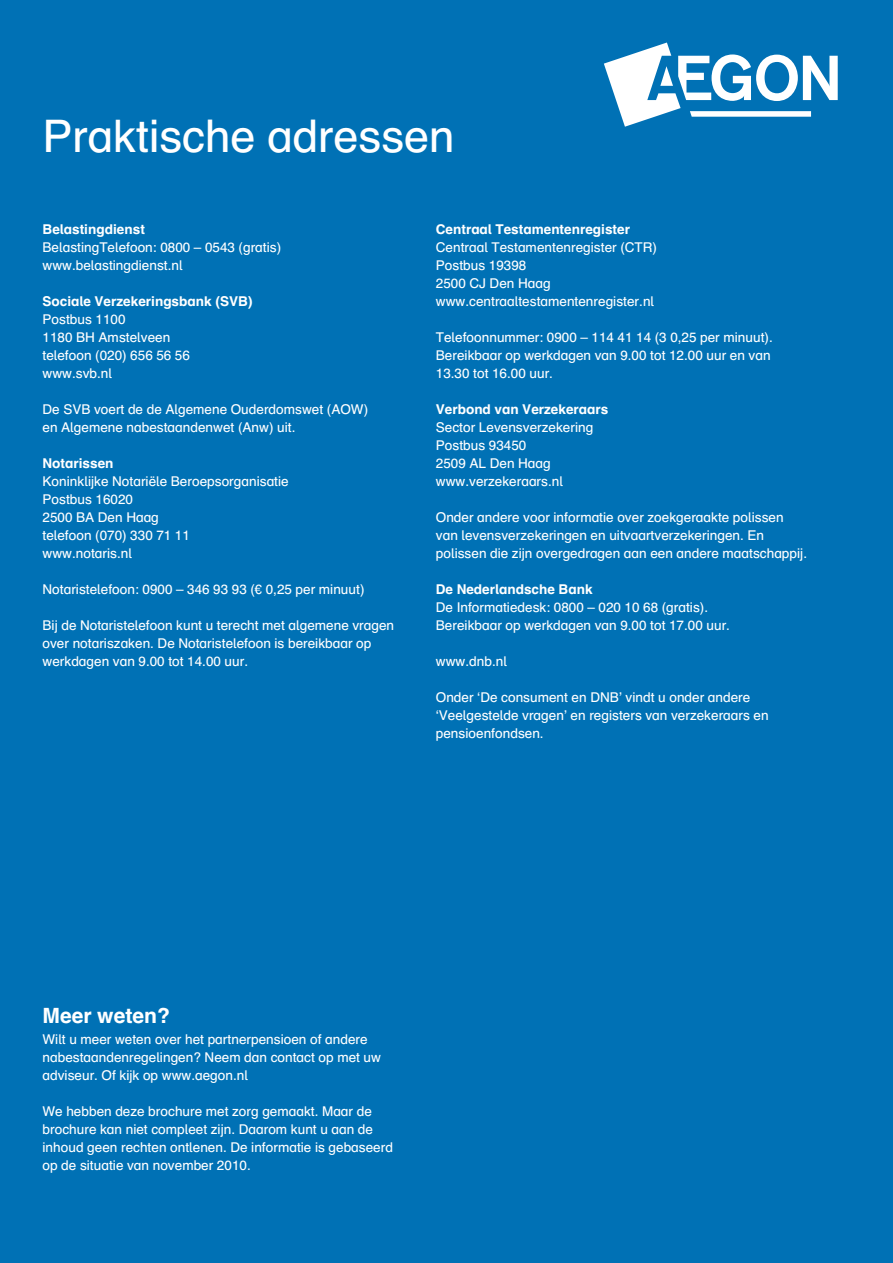
<style>
.page{position:relative;width:893px;height:1263px;background:#0071b5}
.page>*{position:absolute;margin:0;border:0;box-sizing:border-box;transform-origin:0 0}
.KOP_groot_Normal_P30{font:45px "Schulbuch Nord";color:#fff}
.KOP_tussenkop{font:700 21px "Schulbuch Nord";color:#fff}
.TEKST_body{font:13.5px/18px "Schulbuch Nord";color:#fff}
.TEKST_body_vet{font:700 13.5px "Schulbuch Nord";color:#fff}
</style>
<div class="page">
<svg style="left:604px;top:43px;width:234px;height:84px"></svg>
<p class="KOP_groot_Normal_P30" style="left:43px;top:107px;width:414px">Praktische adressen</p>
<p class="TEKST_body_vet" style="left:43px;top:221px;width:104px">Belastingdienst</p>
<p class="TEKST_body" style="left:43px;top:238px;width:240px">BelastingTelefoon: 0800 – 0543 (gratis)</p>
<p class="TEKST_body" style="left:43px;top:256px;width:142px">www.belastingdienst.nl</p>
<p class="TEKST_body_vet" style="left:43px;top:293px;width:211px">Sociale Verzekeringsbank (SVB)</p>
<p class="TEKST_body" style="left:43px;top:310px;width:85px">Postbus 1100</p>
<p class="TEKST_body" style="left:43px;top:328px;width:129px">1180 BH Amstelveen</p>
<p class="TEKST_body" style="left:43px;top:346px;width:149px">telefoon (020) 656 56 56</p>
<p class="TEKST_body" style="left:43px;top:364px;width:71px">www.svb.nl</p>
<p class="TEKST_body" style="left:43px;top:400px;width:327px">De SVB voert de de Algemene Ouderdomswet (AOW)</p>
<p class="TEKST_body" style="left:43px;top:418px;width:254px">en Algemene nabestaandenwet (Anw) uit.</p>
<p class="TEKST_body_vet" style="left:43px;top:455px;width:73px">Notarissen</p>
<p class="TEKST_body" style="left:43px;top:472px;width:248px">Koninklijke Notariële Beroepsorganisatie</p>
<p class="TEKST_body" style="left:43px;top:490px;width:92px">Postbus 16020</p>
<p class="TEKST_body" style="left:43px;top:508px;width:118px">2500 BA Den Haag</p>
<p class="TEKST_body" style="left:43px;top:526px;width:149px">telefoon (070) 330 71 11</p>
<p class="TEKST_body" style="left:43px;top:544px;width:91px">www.notaris.nl</p>
<p class="TEKST_body" style="left:43px;top:580px;width:324px">Notaristelefoon: 0900 – 346 93 93 (€ 0,25 per minuut)</p>
<p class="TEKST_body" style="left:43px;top:616px;width:353px">Bij de Notaristelefoon kunt u terecht met algemene vragen over notariszaken. De Notaristelefoon is bereikbaar op werkdagen van 9.00 tot 14.00 uur.</p>
<p class="TEKST_body_vet" style="left:436px;top:221px;width:196px">Centraal Testamentenregister</p>
<p class="TEKST_body" style="left:436px;top:238px;width:223px">Centraal Testamentenregister (CTR)</p>
<p class="TEKST_body" style="left:436px;top:256px;width:92px">Postbus 19398</p>
<p class="TEKST_body" style="left:436px;top:274px;width:116px">2500 CJ Den Haag</p>
<p class="TEKST_body" style="left:436px;top:292px;width:220px">www.centraaltestamentenregister.nl</p>
<p class="TEKST_body" style="left:436px;top:328px;width:339px">Telefoonnummer: 0900 – 114 41 14 (3 0,25 per minuut).</p>
<p class="TEKST_body" style="left:436px;top:346px;width:336px">Bereikbaar op werkdagen van 9.00 tot 12.00 uur en van<br>13.30 tot 16.00 uur.</p>
<p class="TEKST_body_vet" style="left:436px;top:401px;width:174px">Verbond van Verzekeraars</p>
<p class="TEKST_body" style="left:436px;top:418px;width:159px">Sector Levensverzekering</p>
<p class="TEKST_body" style="left:436px;top:436px;width:92px">Postbus 93450</p>
<p class="TEKST_body" style="left:436px;top:454px;width:116px">2509 AL Den Haag</p>
<p class="TEKST_body" style="left:436px;top:472px;width:129px">www.verzekeraars.nl</p>
<p class="TEKST_body" style="left:436px;top:508px;width:373px">Onder andere voor informatie over zoekgeraakte polissen van levensverzekeringen en uitvaartverzekeringen. En polissen die zijn overgedragen aan een andere maatschappij.</p>
<p class="TEKST_body_vet" style="left:436px;top:581px;width:158px">De Nederlandsche Bank</p>
<p class="TEKST_body" style="left:436px;top:598px;width:274px">De Informatiedesk: 0800 – 020 10 68 (gratis).</p>
<p class="TEKST_body" style="left:436px;top:616px;width:296px">Bereikbaar op werkdagen van 9.00 tot 17.00 uur.</p>
<p class="TEKST_body" style="left:436px;top:652px;width:73px">www.dnb.nl</p>
<p class="TEKST_body" style="left:436px;top:688px;width:334px">Onder ‘De consument en DNB’ vindt u onder andere ‘Veelgestelde vragen’ en registers van verzekeraars en pensioenfondsen.</p>
<p class="KOP_tussenkop" style="left:43px;top:1002px;width:129px">Meer weten?</p>
<p class="TEKST_body" style="left:43px;top:1030px;width:340px">Wilt u meer weten over het partnerpensioen of andere nabestaandenregelingen? Neem dan contact op met uw adviseur. Of kijk op www.aegon.nl</p>
<p class="TEKST_body" style="left:43px;top:1102px;width:352px">We hebben deze brochure met zorg gemaakt. Maar de brochure kan niet compleet zijn. Daarom kunt u aan de inhoud geen rechten ontlenen. De informatie is gebaseerd op de situatie van november 2010.</p>
</div>
